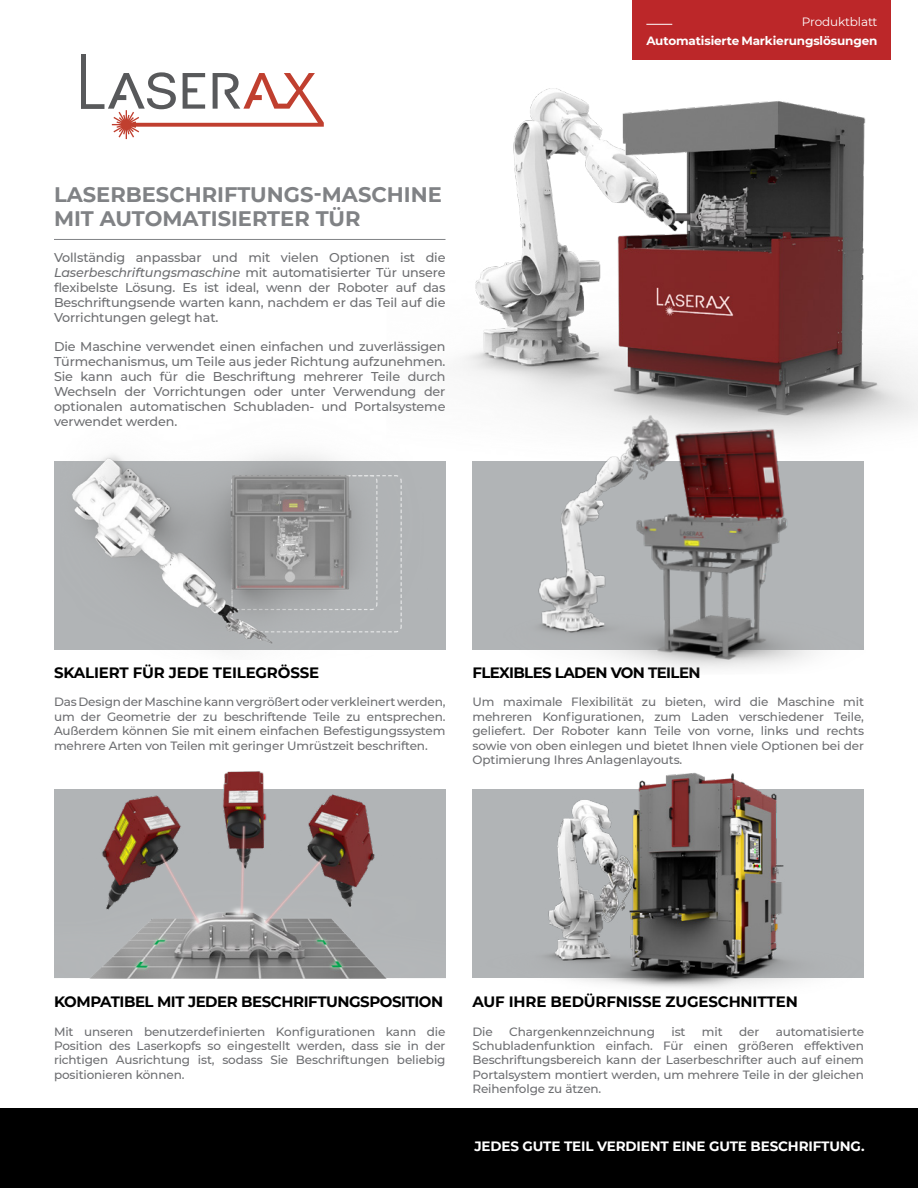
<style>
.page{position:relative;width:918px;height:1188px;background:#fff}
.page>*{position:absolute;margin:0;border:0;box-sizing:border-box;transform-origin:0 0}
.t1{font:700 21px/24px "Montserrat";color:#808285}
.t2{font:700 15px "Montserrat";letter-spacing:-.03em;color:#000}
.t3{font:700 15px "Montserrat";letter-spacing:-.01em;color:#000}
.t4{font:700 13.5px "Montserrat";letter-spacing:-.01em;color:#fff}
.t5{font:500 12.75px/15px "Montserrat";letter-spacing:-.01em;color:#6d6e71;text-align:justify}
.t6{font:500 12px/14.4px "Montserrat";letter-spacing:-.01em;color:#6d6e71;text-align:justify}
.t7{font:700 12px "Montserrat";letter-spacing:-.01em;color:#fff}
.t8{font:12px "Montserrat";letter-spacing:-.01em;color:#fff}
.s1{font-style:italic}
</style>
<div class="page">
<div style="left:0;top:1108px;width:918px;height:80px;background:#000"></div>
<svg style="left:81px;top:54px;width:243px;height:85px"></svg>
<div style="left:472px;top:461px;width:392px;height:189px;background:#b1b4b6"></div>
<div style="left:472px;top:789px;width:392px;height:189px;background:#b1b4b6"></div>
<hr style="left:54px;top:239px;width:392px;height:1px;background:#808285">
<img style="left:538px;top:505px;width:276px;height:164px">
<img style="left:445px;top:35px;width:473px;height:470px">
<img style="left:54px;top:771px;width:392px;height:207px">
<img style="left:60px;top:408px;width:395px;height:242px">
<img style="left:545px;top:772px;width:255px;height:216px">
<div style="left:633px;top:0;width:258px;height:59px;background:#bc2729"></div>
<svg style="left:646px;top:24px;width:26px;height:1px"></svg>
<h1 class="t1" style="left:54px;top:181px;width:389px">LASERBESCHRIFTUNGS-MASCHINE<br>MIT AUTOMATISIERTER TÜR</h1>
<p class="t5" style="left:54px;top:250px;width:393px">Vollständig anpassbar und mit vielen Optionen ist die <span class="s1">Laserbeschriftungsmaschine</span> mit automatisierter Tür unsere flexibelste Lösung. Es ist ideal, wenn der Roboter auf das Beschriftungsende warten kann, nachdem er das Teil auf die Vorrichtungen gelegt hat.</p>
<p class="t5" style="left:54px;top:339px;width:393px">Die Maschine verwendet einen einfachen und zuverlässigen Türmechanismus, um Teile aus jeder Richtung aufzunehmen.<br>Sie kann auch für die Beschriftung mehrerer Teile durch Wechseln der Vorrichtungen oder unter Verwendung der optionalen automatischen Schubladen- und Portalsysteme verwendet werden.</p>
<p class="t8" style="left:802px;top:14px;width:77px">Produktblatt</p>
<p class="t7" style="left:646px;top:32px;width:233px">Automatisierte Markierungslösungen</p>
<p class="t3" style="left:54px;top:662px;width:267px">SKALIERT FÜR JEDE TEILEGRÖSSE</p>
<p class="t6" style="left:54px;top:695px;width:393px">Das Design der Maschine kann vergrößert oder verkleinert werden, um der Geometrie der zu beschriftende Teile zu entsprechen.<br>Außerdem können Sie mit einem einfachen Befestigungssystem mehrere Arten von Teilen mit geringer Umrüstzeit beschriften.</p>
<p class="t2" style="left:472px;top:662px;width:230px">FLEXIBLES LADEN VON TEILEN</p>
<p class="t6" style="left:472px;top:695px;width:393px">Um maximale Flexibilität zu bieten, wird die Maschine mit mehreren Konfigurationen, zum Laden verschiedener Teile, geliefert. Der Roboter kann Teile von vorne, links und rechts sowie von oben einlegen und bietet Ihnen viele Optionen bei der Optimierung Ihres Anlagenlayouts.</p>
<p class="t2" style="left:54px;top:991px;width:391px">KOMPATIBEL MIT JEDER BESCHRIFTUNGSPOSITION</p>
<p class="t6" style="left:54px;top:1024px;width:393px">Mit unseren benutzerdefinierten Konfigurationen kann die Position des Laserkopfs so eingestellt werden, dass sie in der richtigen Ausrichtung ist, sodass Sie Beschriftungen beliebig positionieren können.</p>
<p class="t3" style="left:472px;top:991px;width:327px">AUF IHRE BEDÜRFNISSE ZUGESCHNITTEN</p>
<p class="t6" style="left:472px;top:1024px;width:22px">Die</p>
<p class="t6" style="left:509px;top:1024px;width:147px">Chargenkennzeichnung</p>
<p class="t6" style="left:671px;top:1024px;width:16px">ist</p>
<p class="t6" style="left:702px;top:1024px;width:22px">mit</p>
<p class="t6" style="left:739px;top:1024px;width:22px">der</p>
<p class="t6" style="left:472px;top:1024px;width:393px;text-indent:303px">automatisierte Schubladenfunktion einfach. Für einen größeren effektiven Beschriftungsbereich kann der Laserbeschrifter auch auf einem Portalsystem montiert werden, um mehrere Teile in der gleichen Reihenfolge zu ätzen.</p>
<p class="t4" style="left:474px;top:1136px;width:392px">JEDES GUTE TEIL VERDIENT EINE GUTE BESCHRIFTUNG.</p>
</div>
